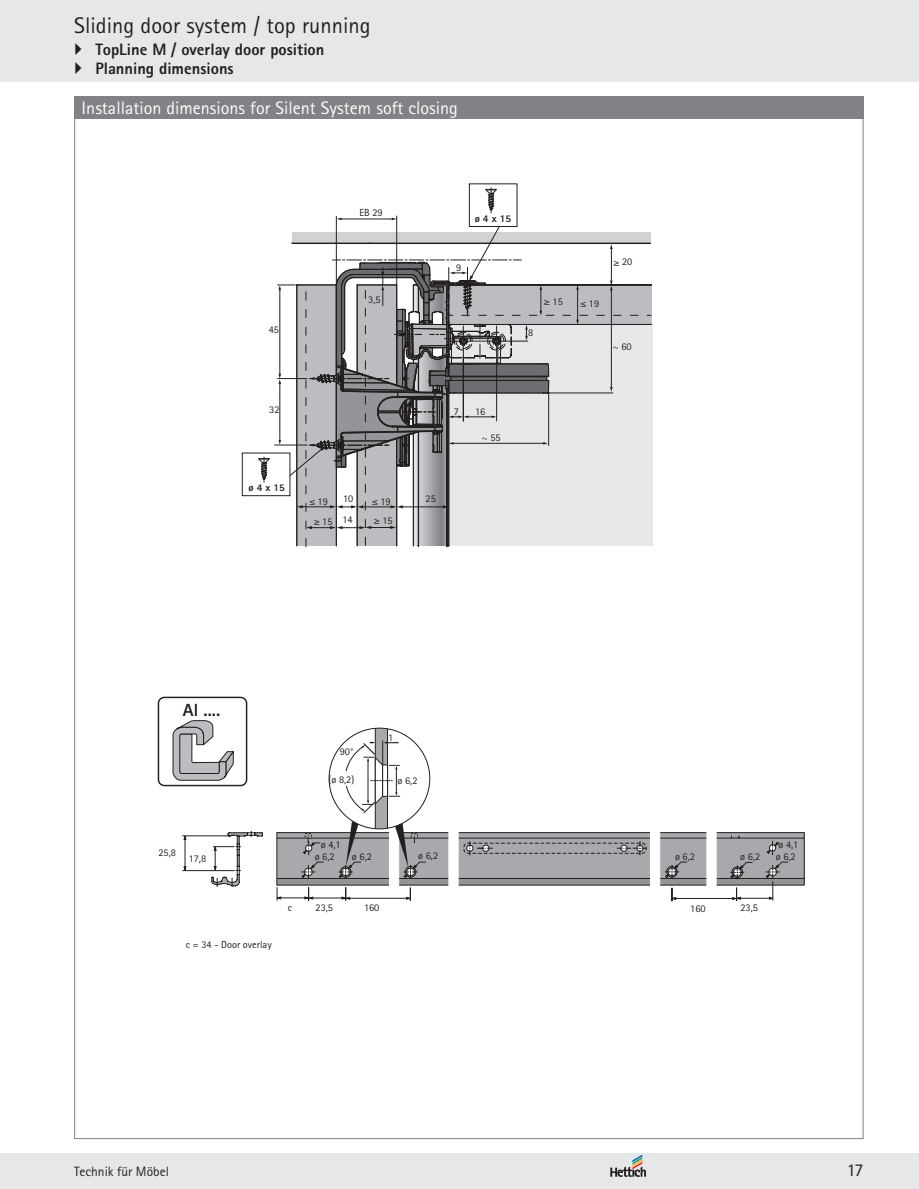
<style>
.page{position:relative;width:919px;height:1189px;background:#fff}
.page>*{position:absolute;margin:0;border:0;box-sizing:border-box;transform-origin:0 0}
.t1{font:22.5px "Rotis Sans Serif Pro Cyr";color:#231f20}
.t2{font:18px "Rotis Sans Serif Pro Cyr";color:#fff}
.t3{font:18px "Rotis Sans Serif Pro Cyr";color:#231f20}
.t4{font:800 17.55px "Rotis Sans Serif";color:#231f20}
.t5{font:800 16.5px/19.2px "Rotis Sans Serif Pro Cyr";color:#231f20}
.t6{font:13.5px "Rotis Sans Serif Pro Cyr";color:#231f20}
.t7{font:10.2px "Rotis Sans Serif";color:#231f20}
.t8{font:800 10.2px "Rotis Sans Serif";color:#231f20}
.s1{font-family:"Times"}
</style>
<div class="page">
<div style="left:0;top:0;width:918px;height:82px;background:#e6e7e9"></div>
<div style="left:0;top:1152px;width:918px;height:36px;background:#e6e7e9"></div>
<svg style="left:610px;top:1154px;width:36px;height:22px"></svg>
<div style="left:74px;top:97px;width:789px;height:22px;background:#808285"></div>
<svg style="left:241px;top:183px;width:410px;height:364px"></svg>
<svg style="left:276px;top:728px;width:528px;height:173px"></svg>
<div style="left:158px;top:696px;width:89px;height:90px;border:1px solid #231f20;border-radius:6px"></div>
<svg style="left:163px;top:720px;width:100px;height:420px"></svg>
<h1 class="t1" style="left:74px;top:12px;width:298px">Sliding door system / top running</h1>
<h3 class="t5" style="left:95px;top:40px;width:230px">TopLine M / overlay door position<br>Planning dimensions</h3>
<h2 class="t2" style="left:82px;top:97px;width:378px">Installation dimensions for Silent System soft closing</h2>
<p class="t7" style="left:269px;top:323px;width:12px">45</p>
<p class="t7" style="left:269px;top:404px;width:12px">32</p>
<p class="t8" style="left:248px;top:481px;width:38px">ø 4 x 15</p>
<p class="t7" style="left:359px;top:206px;width:25px">EB 29</p>
<p class="t7" style="left:368px;top:294px;width:14px">3,5</p>
<p class="t8" style="left:474px;top:212px;width:38px">ø 4 x 15</p>
<p class="t7" style="left:456px;top:261px;width:7px">9</p>
<p class="t7" style="left:528px;top:326px;width:7px">8</p>
<p class="t7" style="left:544px;top:295px;width:20px"><span class="s1">≥</span> 15</p>
<p class="t7" style="left:580px;top:297px;width:20px"><span class="s1">≤</span> 19</p>
<p class="t7" style="left:613px;top:256px;width:20px"><span class="s1">≥</span> 20</p>
<p class="t7" style="left:612px;top:341px;width:20px">~ 60</p>
<p class="t7" style="left:453px;top:405px;width:7px">7</p>
<p class="t7" style="left:475px;top:406px;width:12px">16</p>
<p class="t7" style="left:482px;top:432px;width:20px">~ 55</p>
<p class="t7" style="left:343px;top:493px;width:11px">10</p>
<p class="t7" style="left:425px;top:493px;width:12px">25</p>
<p class="t7" style="left:309px;top:495px;width:20px"><span class="s1">≤</span> 19</p>
<p class="t7" style="left:372px;top:495px;width:20px"><span class="s1">≤</span> 19</p>
<p class="t7" style="left:314px;top:515px;width:20px"><span class="s1">≥</span> 15</p>
<p class="t7" style="left:374px;top:514px;width:20px"><span class="s1">≥</span> 15</p>
<p class="t7" style="left:342px;top:513px;width:12px">14</p>
<h3 class="t4" style="left:183px;top:698px;width:39px">Al ....</h3>
<p class="t7" style="left:340px;top:745px;width:15px">90°</p>
<p class="t7" style="left:388px;top:732px;width:7px">1</p>
<p class="t7" style="left:328px;top:774px;width:27px">(ø 8,2)</p>
<p class="t7" style="left:397px;top:774px;width:21px">ø 6,2</p>
<p class="t7" style="left:321px;top:838px;width:21px">ø 4,1</p>
<p class="t7" style="left:778px;top:838px;width:21px">ø 4,1</p>
<p class="t7" style="left:158px;top:846px;width:19px">25,8</p>
<p class="t7" style="left:314px;top:850px;width:21px">ø 6,2</p>
<p class="t7" style="left:352px;top:850px;width:21px">ø 6,2</p>
<p class="t7" style="left:418px;top:849px;width:21px">ø 6,2</p>
<p class="t7" style="left:775px;top:850px;width:21px">ø 6,2</p>
<p class="t7" style="left:675px;top:850px;width:21px">ø 6,2</p>
<p class="t7" style="left:740px;top:851px;width:21px">ø 6,2</p>
<p class="t7" style="left:189px;top:852px;width:19px">17,8</p>
<p class="t7" style="left:186px;top:938px;width:87px">c = 34 - Door overlay</p>
<p class="t7" style="left:288px;top:901px;width:6px">c</p>
<p class="t7" style="left:315px;top:901px;width:19px">23,5</p>
<p class="t7" style="left:364px;top:901px;width:17px">160</p>
<p class="t7" style="left:690px;top:902px;width:17px">160</p>
<p class="t7" style="left:740px;top:901px;width:19px">23,5</p>
<h3 class="t6" style="left:74px;top:1163px;width:96px">Technik für Möbel</h3>
<h2 class="t3" style="left:846px;top:1159px;width:18px">17</h2>
</div>
